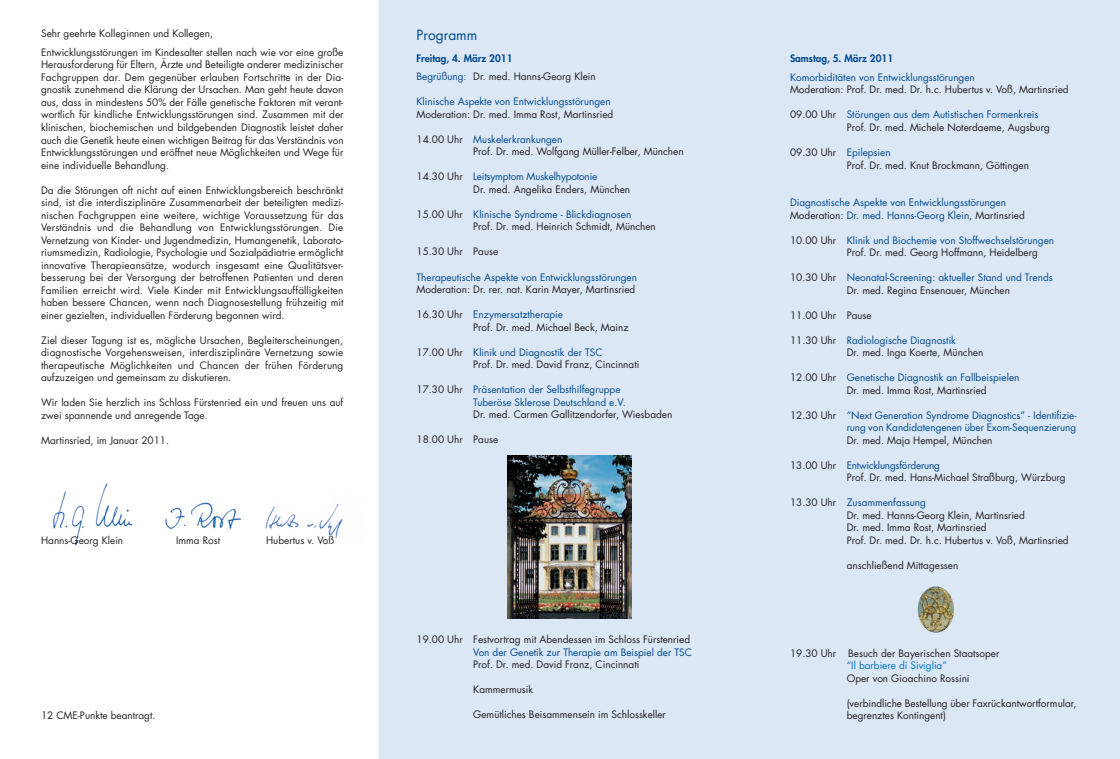
<style>
.page{position:relative;width:1120px;height:759px;background:#fff}
.page>*{position:absolute;margin:0;border:0;box-sizing:border-box;transform-origin:0 0}
.t1{font:13.75px "Futura";color:#01498e}
.t2{font:10px/12.5px "Futura";color:#231f20}
.t3{font:10px/12.5px "Futura";color:#01498e}
.t4{font:10px "Futura";color:#0072bc}
.t5{font:800 10px "Futura";color:#01498e}
.s1{font-weight:800;color:#01498e}
.s2{color:#01498e}
.s3{color:#231f20}
</style>
<div class="page">
<img style="left:53px;top:483px;width:80px;height:63px">
<img style="left:165px;top:502px;width:76px;height:28px">
<img style="left:265px;top:504px;width:78px;height:35px">
<div style="left:379px;top:0;width:741px;height:758px;background:#dbe7f5"></div>
<img style="left:918px;top:586px;width:36px;height:46px;border-radius:50%">
<img style="left:507px;top:455px;width:125px;height:163px">
<p class="t2" style="left:41px;top:25px;width:304px;line-height:18.8px">Sehr geehrte Kolleginnen und Kollegen,<br>Entwicklungsstörungen im Kindesalter stellen nach wie vor eine große</p>
<p class="t2" style="left:41px;top:59px;width:304px;text-align:justify">Herausforderung für Eltern, Ärzte und Beteiligte anderer medizinischer Fachgruppen dar. Dem gegenüber erlauben Fortschritte in der Dia&shy;gnostik zunehmend die Klärung der Ursachen. Man geht heute davon aus, dass in mindestens 50% der Fälle genetische Faktoren mit verant&shy;wortlich für kindliche Entwicklungsstörungen sind. Zusammen mit der klinischen, biochemischen und bildgebenden Diagnostik leistet daher auch die Genetik heute einen wichtigen Beitrag für das Verständnis von Entwicklungsstörungen und eröffnet neue Möglichkeiten und Wege für eine individuelle Behandlung.</p>
<p class="t2" style="left:41px;top:184px;width:304px;text-align:justify">Da die Störungen oft nicht auf einen Entwicklungsbereich beschränkt sind, ist die interdisziplinäre Zusammenarbeit der beteiligten medizi&shy;nischen Fachgruppen eine weitere, wichtige Voraussetzung für das Verständnis und die Behandlung von Entwicklungsstörungen. Die Vernetzung von Kinder- und Jugendmedizin, Humangenetik, Laborato&shy;riumsmedizin, Radiologie, Psychologie und Sozialpädiatrie ermöglicht innovative Therapieansätze, wodurch insgesamt eine Qualitätsver&shy;besserung bei der Versorgung der betroffenen Patienten und deren Familien erreicht wird. Viele Kinder mit Entwicklungsauffälligkeiten haben bessere Chancen, wenn nach Diagnosestellung frühzeitig mit einer gezielten, individuellen Förderung begonnen wird.</p>
<p class="t2" style="left:41px;top:334px;width:304px;text-align:justify">Ziel dieser Tagung ist es, mögliche Ursachen, Begleiterscheinungen, diagnostische Vorgehensweisen, interdisziplinäre Vernetzung sowie therapeutische Möglichkeiten und Chancen der frühen Förderung aufzuzeigen und gemeinsam zu diskutieren.</p>
<p class="t2" style="left:41px;top:397px;width:304px">Wir laden Sie herzlich ins Schloss Fürstenried ein und freuen uns auf zwei spannende und anregende Tage.</p>
<p class="t2" style="left:41px;top:434px;width:130px">Martinsried, im Januar 2011.</p>
<p class="t2" style="left:41px;top:534px;width:84px">Hanns-Georg Klein</p>
<p class="t2" style="left:176px;top:534px;width:45px">Imma Rost</p>
<p class="t2" style="left:266px;top:534px;width:70px">Hubertus v. Voß</p>
<p class="t2" style="left:41px;top:709px;width:116px">12 CME-Punkte beantragt.</p>
<h1 class="t1" style="left:416px;top:29px;width:62px">Programm</h1>
<p class="t2" style="left:416px;top:49px;width:181px;line-height:18.8px"><span class="s1">Freitag, 4. März 2011<br></span><span class="s2">Begrüßung:</span> Dr. med. Hanns-Georg Klein</p>
<p class="t3" style="left:416px;top:96px;width:196px">Klinische Aspekte von Entwicklungsstörungen</p>
<p class="t2" style="left:416px;top:109px;width:198px">Moderation: Dr. med. Imma Rost, Martinsried</p>
<p class="t2" style="left:473px;top:134px;width:212px;text-indent:-57px">14.00 Uhr <span class="s2">Muskelerkrankungen<br></span>Prof. Dr. med. Wolfgang Müller-Felber, München</p>
<p class="t2" style="left:473px;top:171px;width:158px;text-indent:-57px">14.30 Uhr <span class="s2">Leitsymptom Muskelhypotonie<br></span>Dr. med. Angelika Enders, München</p>
<p class="t2" style="left:473px;top:209px;width:184px;text-indent:-57px">15.00 Uhr <span class="s2">Klinische Syndrome - Blickdiagnosen<br></span>Prof. Dr. med. Heinrich Schmidt, München</p>
<p class="t2" style="left:416px;top:246px;width:83px">15.30 Uhr Pause</p>
<p class="t3" style="left:416px;top:271px;width:222px">Therapeutische Aspekte von Entwicklungsstörungen</p>
<p class="t2" style="left:416px;top:284px;width:220px">Moderation: Dr. rer. nat. Karin Mayer, Martinsried</p>
<p class="t2" style="left:473px;top:309px;width:157px;text-indent:-57px">16.30 Uhr <span class="s2">Enzymersatztherapie<br></span>Prof. Dr. med. Michael Beck, Mainz</p>
<p class="t2" style="left:473px;top:346px;width:168px;text-indent:-57px">17.00 Uhr <span class="s2">Klinik und Diagnostik der TSC<br></span>Prof. Dr. med. David Franz, Cincinnati</p>
<p class="t3" style="left:473px;top:384px;width:154px;text-indent:-57px"><span class="s3">17.30 Uhr</span> Präsentation der Selbsthilfegruppe<br>Tuberöse Sklerose Deutschland e.V.</p>
<p class="t2" style="left:473px;top:409px;width:201px">Dr. med. Carmen Gallitzendorfer, Wiesbaden</p>
<p class="t2" style="left:416px;top:434px;width:83px">18.00 Uhr Pause</p>
<p class="t2" style="left:416px;top:634px;width:275px">19.00 Uhr Festvortrag mit Abendessen im Schloss Fürstenried</p>
<p class="t3" style="left:473px;top:646px;width:220px">Von der Genetik zur Therapie am Beispiel der TSC</p>
<p class="t2" style="left:473px;top:659px;width:168px">Prof. Dr. med. David Franz, Cincinnati</p>
<p class="t2" style="left:473px;top:684px;width:61px">Kammermusik</p>
<p class="t2" style="left:473px;top:709px;width:194px">Gemütliches Beisammensein im Schlosskeller</p>
<p class="t5" style="left:790px;top:54px;width:105px">Samstag, 5. März 2011</p>
<p class="t3" style="left:790px;top:72px;width:186px">Komorbiditäten von Entwicklungsstörungen</p>
<p class="t2" style="left:790px;top:84px;width:280px">Moderation: Prof. Dr. med. Dr. h.c. Hubertus v. Voß, Martinsried</p>
<p class="t2" style="left:846px;top:109px;width:205px;text-indent:-57px">09.00 Uhr <span class="s2">Störungen aus dem Autistischen Formenkreis<br></span>Prof. Dr. med. Michele Noterdaeme, Augsburg</p>
<p class="t2" style="left:846px;top:147px;width:184px;text-indent:-57px">09.30 Uhr <span class="s2">Epilepsien<br></span>Prof. Dr. med. Knut Brockmann, Göttingen</p>
<p class="t3" style="left:790px;top:197px;width:236px">Diagnostische Aspekte von Entwicklungsstörungen<br><span class="s3">Moderation:</span> Dr. med. Hanns-Georg Klein<span class="s3">, Martinsried</span></p>
<p class="t2" style="left:846px;top:234px;width:209px;text-indent:-57px">10.00 Uhr <span class="s2">Klinik und Biochemie von Stoffwechselstörungen<br></span>Prof. Dr. med. Georg Hoffmann, Heidelberg</p>
<p class="t3" style="left:846px;top:272px;width:207px;text-indent:-57px"><span class="s3">10.30 Uhr</span> Neonatal-Screening: aktueller Stand und Trends<br><span class="s3">Dr. med. Regina Ensenauer, München</span></p>
<p class="t2" style="left:790px;top:309px;width:83px">11.00 Uhr Pause</p>
<p class="t2" style="left:846px;top:334px;width:138px;text-indent:-57px">11.30 Uhr <span class="s2">Radiologische Diagnostik<br></span>Dr. med. Inga Koerte, München</p>
<p class="t3" style="left:846px;top:372px;width:174px;text-indent:-57px"><span class="s3">12.00 Uhr</span> Genetische Diagnostik an Fallbeispielen<br><span class="s3">Dr. med. Imma Rost, Martinsried</span></p>
<p class="t3" style="left:790px;top:409px;width:288px;text-align:right"><span class="s3">12.30 Uhr</span> “Next Generation Syndrome Diagnostics” - Identifizie&shy;rung von Kandidatengenen über Exom-Sequenzierung</p>
<p class="t2" style="left:846px;top:434px;width:147px">Dr. med. Maja Hempel, München</p>
<p class="t2" style="left:846px;top:459px;width:220px;text-indent:-57px">13.00 Uhr <span class="s2">Entwicklungsförderung<br></span>Prof. Dr. med. Hans-Michael Straßburg, Würzburg</p>
<p class="t2" style="left:846px;top:497px;width:223px;text-indent:-57px">13.30 Uhr <span class="s2">Zusammenfassung<br></span>Dr. med. Hanns-Georg Klein, Martinsried<br>Dr. med. Imma Rost, Martinsried<br>Prof. Dr. med. Dr. h.c. Hubertus v. Voß, Martinsried</p>
<p class="t2" style="left:846px;top:559px;width:113px">anschließend Mittagessen</p>
<p class="t2" style="left:790px;top:647px;width:211px">19.30 Uhr Besuch der Bayerischen Staatsoper</p>
<p class="t4" style="left:846px;top:660px;width:102px">“Il barbiere di Siviglia”</p>
<p class="t2" style="left:846px;top:672px;width:124px">Oper von Gioachino Rossini</p>
<p class="t2" style="left:846px;top:697px;width:231px">(verbindliche Bestellung über Faxrückantwortformular, begrenztes Kontingent)</p>
</div>
